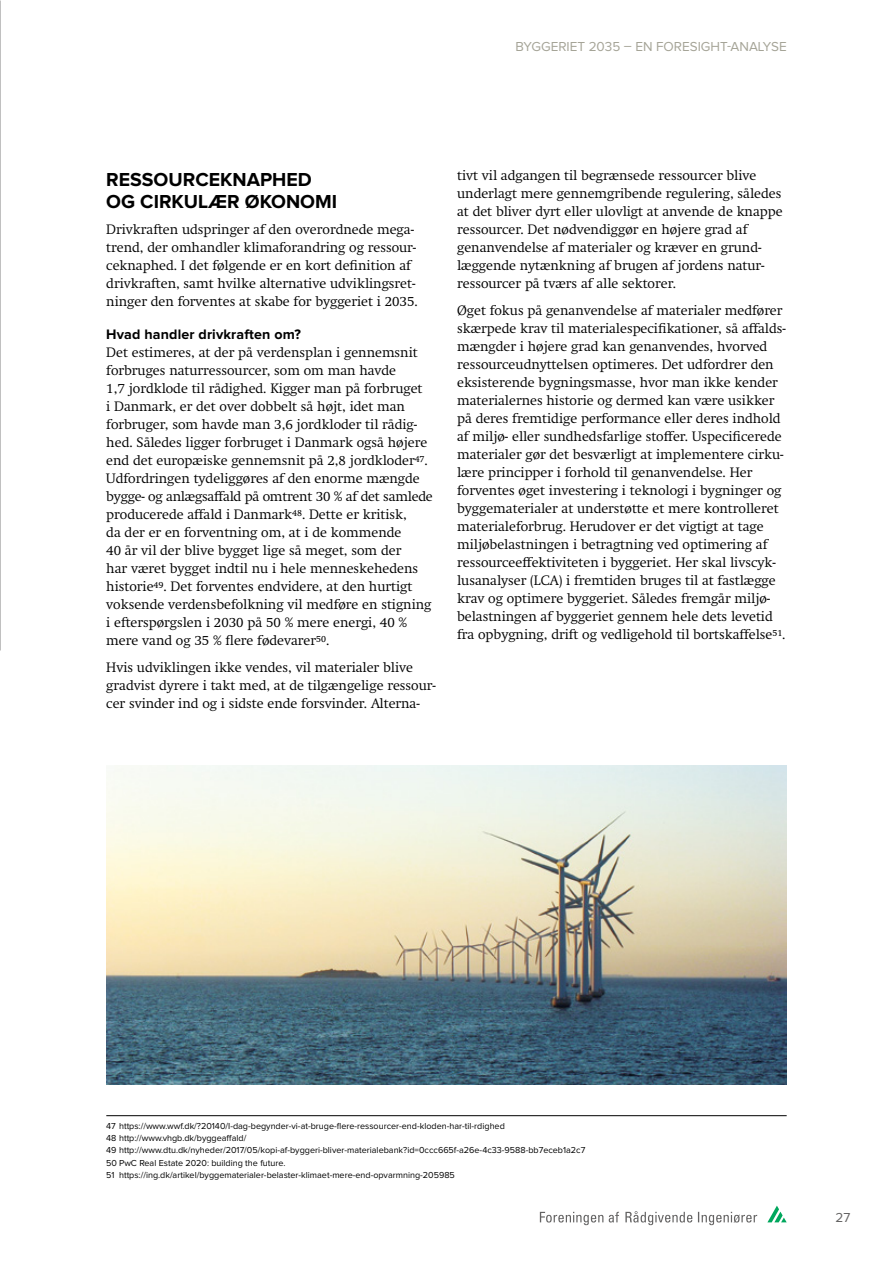
<style>
.page{position:relative;width:893px;height:1263px;background:#fff}
.page>*{position:absolute;margin:0;border:0;box-sizing:border-box;transform-origin:0 0}
.Mellemrubrik_1_13_15{font:700 19.5px/22.5px "Proxima Nova";color:#000}
.Mellemrubrik_2_9_5_1{font:700 14.25px "Proxima Nova";letter-spacing:.01em;color:#000}
.Brød_9_12{font:300 13.5px/18px "Swift";color:#000}
.t1{font:13.5px "Proxima Nova";color:#a5a497}
.t2{font:13.5px "Proxima Nova";color:#646363}
.Notetekster{font:9px "Proxima Nova";color:#000}
.Første_fodnote{font:9px "Proxima Nova";color:#000}
</style>
<div class="page">
<img style="left:0;top:0;width:1px;height:651px">
<img style="left:106px;top:765px;width:681px;height:319px">
<svg style="left:767px;top:1206px;width:20px;height:16px"></svg>
<svg style="left:540px;top:1212px;width:63px;height:13px"></svg>
<svg style="left:609px;top:1212px;width:10px;height:10px"></svg>
<svg style="left:625px;top:1211px;width:67px;height:14px"></svg>
<svg style="left:698px;top:1212px;width:59px;height:13px"></svg>
<hr style="left:106px;top:1115px;width:681px;height:1px;background:#000">
<p class="t1" style="left:515px;top:40px;width:273px">BYGGERIET 2035 – EN FORESIGHT-ANALYSE</p>
<p class="Mellemrubrik_1_13_15" style="left:106px;top:169px;width:232px">RESSOURCEKNAPHED<br>OG CIRKULÆR ØKONOMI</p>
<p class="Brød_9_12" style="left:106px;top:221px;width:313px">Drivkraften udspringer af den overordnede mega&shy;trend, der omhandler klimaforandring og ressour&shy;ceknaphed. I det følgende er en kort definition af drivkraften, samt hvilke alternative udviklingsret&shy;ninger den forventes at skabe for byggeriet i 2035.</p>
<p class="Mellemrubrik_2_9_5_1" style="left:106px;top:328px;width:196px">Hvad handler drivkraften om?</p>
<p class="Brød_9_12" style="left:106px;top:344px;width:328px">Det estimeres, at der på verdensplan i gennemsnit forbruges naturressourcer, som om man havde<br>1,7 jordklode til rådighed. Kigger man på forbruget<br>i Danmark, er det over dobbelt så højt, idet man forbruger, som havde man 3,6 jordkloder til rådig&shy;hed. Således ligger forbruget i Danmark også højere end det europæiske gennemsnit på 2,8 jordkloder<sup>47</sup>.<br>Udfordringen tydeliggøres af den enorme mængde bygge- og anlægsaffald på omtrent 30 % af det samlede producerede affald i Danmark<sup>48</sup>. Dette er kritisk,<br>da der er en forventning om, at i de kommende<br>40 år vil der blive bygget lige så meget, som der<br>har været bygget indtil nu i hele menneskehedens historie<sup>49</sup>. Det forventes endvidere, at den hurtigt voksende verdensbefolkning vil medføre en stigning i efterspørgslen i 2030 på 50 % mere energi, 40 % mere vand og 35 % flere fødevarer<sup>50</sup>.</p>
<p class="Brød_9_12" style="left:106px;top:658px;width:331px">Hvis udviklingen ikke vendes, vil materialer blive gradvist dyrere i takt med, at de tilgængelige ressour&shy;cer svinder ind og i sidste ende forsvinder. Alterna-</p>
<p class="Brød_9_12" style="left:457px;top:167px;width:327px">tivt vil adgangen til begrænsede ressourcer blive underlagt mere gennemgribende regulering, således at det bliver dyrt eller ulovligt at anvende de knappe ressourcer. Det nødvendiggør en højere grad af genanvendelse af materialer og kræver en grund&shy;læggende nytænkning af brugen af jordens natur&shy;ressourcer på tværs af alle sektorer.</p>
<p class="Brød_9_12" style="left:457px;top:301px;width:330px">Øget fokus på genanvendelse af materialer medfører skærpede krav til materialespecifikationer, så affalds&shy;mængder i højere grad kan genanvendes, hvorved ressourceudnyttelsen optimeres. Det udfordrer den eksisterende bygningsmasse, hvor man ikke kender materialernes historie og dermed kan være usikker på deres fremtidige performance eller deres indhold af miljø- eller sundhedsfarlige stoffer. Uspecificerede materialer gør det besværligt at implementere cirku&shy;lære principper i forhold til genanvendelse. Her forventes øget investering i teknologi i bygninger og byggematerialer at understøtte et mere kontrolleret materialeforbrug. Herudover er det vigtigt at tage miljøbelastningen i betragtning ved optimering af ressourceeffektiviteten i byggeriet. Her skal livscyk&shy;lusanalyser (LCA) i fremtiden bruges til at fastlægge krav og optimere byggeriet. Således fremgår miljø&shy;belastningen af byggeriet gennem hele dets levetid fra opbygning, drift og vedligehold til bortskaffelse<sup>51</sup>.</p>
<p class="Første_fodnote" style="left:106px;top:1121px;width:400px">47 https://www.wwf.dk/?20140/I-dag-begynder-vi-at-bruge-flere-ressourcer-end-kloden-har-til-rdighed</p>
<p class="Notetekster" style="left:106px;top:1134px;width:142px">48 http://www.vhgb.dk/byggeaffald/</p>
<p class="Notetekster" style="left:106px;top:1146px;width:480px">49 http://www.dtu.dk/nyheder/2017/05/kopi-af-byggeri-bliver-materialebank?id=0ccc665f-a26e-4c33-9588-bb7eceb1a2c7</p>
<p class="Notetekster" style="left:106px;top:1158px;width:181px">50 PwC Real Estate 2020: building the future.</p>
<p class="Notetekster" style="left:106px;top:1171px;width:350px">51 https://ing.dk/artikel/byggematerialer-belaster-klimaet-mere-end-opvarmning-205985</p>
<p class="t2" style="left:836px;top:1212px;width:16px">27</p>
</div>
